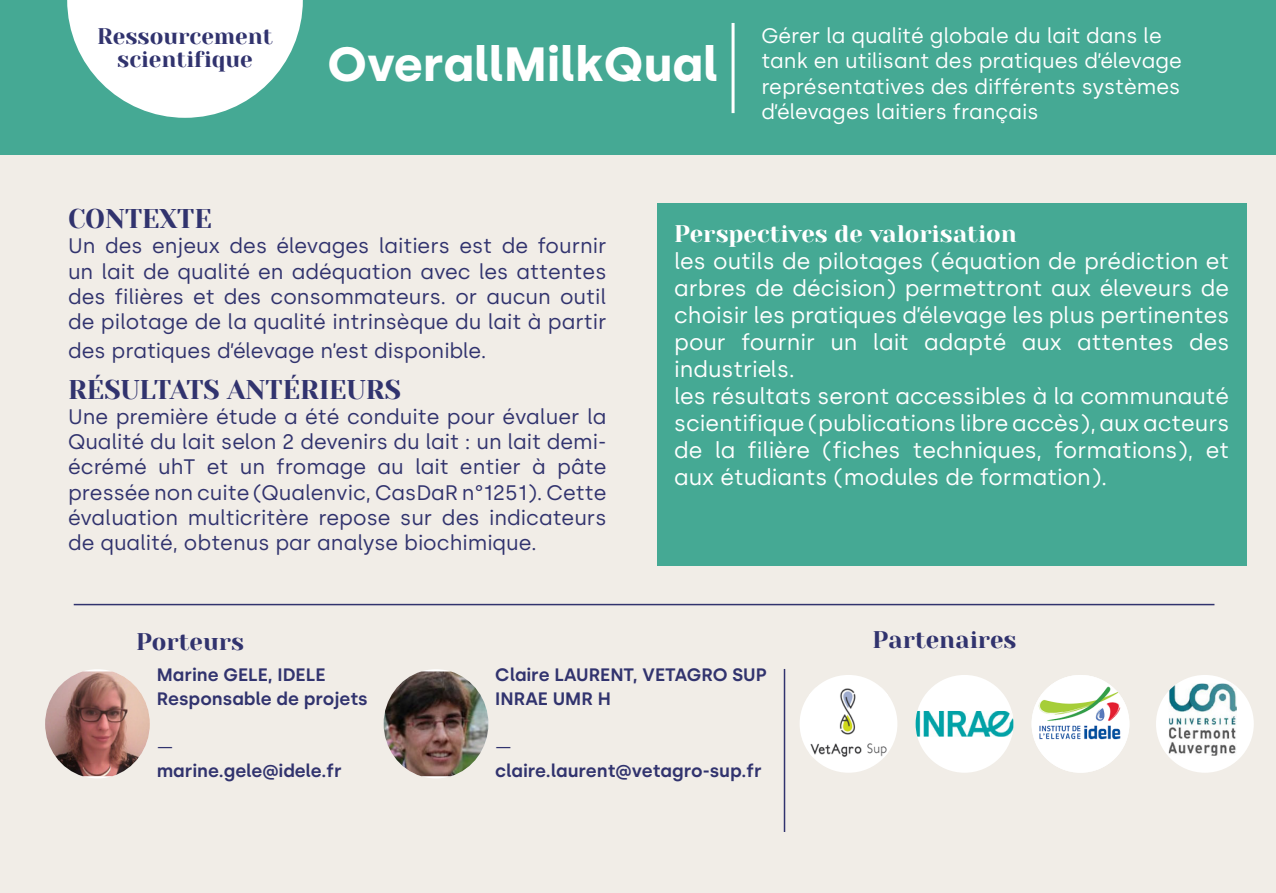
<style>
.page{position:relative;width:1276px;height:893px;background:#fff}
.page>*{position:absolute;margin:0;border:0;box-sizing:border-box;transform-origin:0 0}
.Nom_projet_bandeau{font:700 48px "Silka";color:#fff}
.Texte_courant{font:27px "Yeseva One";color:#31336e}
.Sous-titre{font:27px "Yeseva One";color:#31336e}
.Sous-titre-2{font:24px "Yeseva One";color:#fff}
.Sous-titre-3{font:24px "Yeseva One";color:#31336e}
.Sous-titre-4{font:22.5px/27px "Silka";color:#fff;text-align:justify}
.t1{font:22.5px/22.5px "Yeseva One";color:#31336e;text-align:center}
.Texte_courant-2{font:21px/25.2px "Silka";color:#31336e;text-align:justify}
.Descriptif_bandeau{font:21px/25.2px "Silka";color:#fff}
.Contacts{font:600 18px "Silka";color:#31336e}
.Contacts-2{font:18px "Silka";color:#31336e}
</style>
<div class="page">
<div style="left:0;top:22px;width:1276px;height:871px;background:#f1ede7"></div>
<hr style="left:74px;top:604px;width:1140px;height:1px;background:#31336e">
<hr style="left:784px;top:669px;width:1px;height:163px;background:#31336e">
<div style="left:915px;top:675px;width:98px;height:98px;background:#fff;border-radius:50%"></div>
<img style="left:915px;top:711px;width:98px;height:26px">
<div style="left:0;top:0;width:1276px;height:153px;background:#45a994"></div>
<svg style="left:67px;top:0;width:236px;height:118px"></svg>
<hr style="left:731px;top:23px;width:3px;height:90px;background:#fff">
<div style="left:799px;top:675px;width:98px;height:98px;background:#fff;border-radius:50%"></div>
<img style="left:809px;top:688px;width:79px;height:69px">
<img style="left:45px;top:671px;width:105px;height:105px">
<div style="left:657px;top:203px;width:589px;height:363px;background:#45a994"></div>
<img style="left:1031px;top:675px;width:98px;height:98px;border-radius:49px">
<div style="left:1156px;top:675px;width:97px;height:98px;background:#fff;border-radius:50%"></div>
<img style="left:1168px;top:684px;width:68px;height:72px">
<img style="left:384px;top:671px;width:104px;height:105px">
<p class="t1" style="left:97px;top:25px;width:177px">Ressourcement scientifique</p>
<p class="Nom_projet_bandeau" style="left:327px;top:36px;width:392px">OverallMilkQual</p>
<p class="Descriptif_bandeau" style="left:761px;top:23px;width:422px">Gérer la qualité globale du lait dans le tank en utilisant des pratiques d’élevage représentatives des différents systèmes d’élevages laitiers français</p>
<p class="Sous-titre" style="left:68px;top:199px;width:145px">CONTEXTE</p>
<p class="Texte_courant-2" style="left:68px;top:233px;width:540px">Un des enjeux des élevages laitiers est de fournir un lait de qualité en adéquation avec les attentes des filières et des consommateurs. or aucun outil de pilotage de la qualité intrinsèque du lait à partir</p>
<p class="Texte_courant-2" style="left:68px;top:338px;width:420px">des pratiques d’élevage n’est disponible.</p>
<p class="Texte_courant" style="left:68px;top:370px;width:334px">RÉSULTATS ANTÉRIEURS</p>
<p class="Texte_courant-2" style="left:68px;top:404px;width:540px">Une première étude a été conduite pour évaluer la Qualité du lait selon 2 devenirs du lait : un lait demi&shy;écrémé uhT et un fromage au lait entier à pâte pressée non cuite (Qualenvic, CasDaR n°1251). Cette évaluation multicritère repose sur des indicateurs de qualité, obtenus par analyse biochimique.</p>
<p class="Sous-titre-2" style="left:674px;top:217px;width:344px">Perspectives de valorisation</p>
<p class="Sous-titre-4" style="left:674px;top:248px;width:556px">les outils de pilotages (équation de prédiction et arbres de décision) permettront aux éleveurs de choisir les pratiques d’élevage les plus pertinentes pour fournir un lait adapté aux attentes des industriels.</p>
<p class="Sous-titre-4" style="left:674px;top:383px;width:556px">les résultats seront accessibles à la communauté scientifique (publications libre accès), aux acteurs de la filière (fiches techniques, formations), et aux étudiants (modules de formation).</p>
<p class="Sous-titre-3" style="left:136px;top:624px;width:109px">Porteurs</p>
<p class="Contacts" style="left:157px;top:664px;width:170px">Marine GELE, IDELE</p>
<p class="Contacts" style="left:157px;top:688px;width:213px">Responsable de projets</p>
<p class="Contacts-2" style="left:157px;top:736px;width:18px">—</p>
<p class="Contacts" style="left:157px;top:760px;width:187px">marine.gele@idele.fr</p>
<p class="Contacts" style="left:495px;top:664px;width:273px">Claire LAURENT, VETAGRO SUP</p>
<p class="Contacts" style="left:495px;top:688px;width:117px">INRAE UMR H</p>
<p class="Contacts-2" style="left:495px;top:736px;width:18px">—</p>
<p class="Contacts" style="left:495px;top:760px;width:268px">claire.laurent@vetagro-sup.fr</p>
<p class="Sous-titre-3" style="left:872px;top:622px;width:145px">Partenaires</p>
</div>
